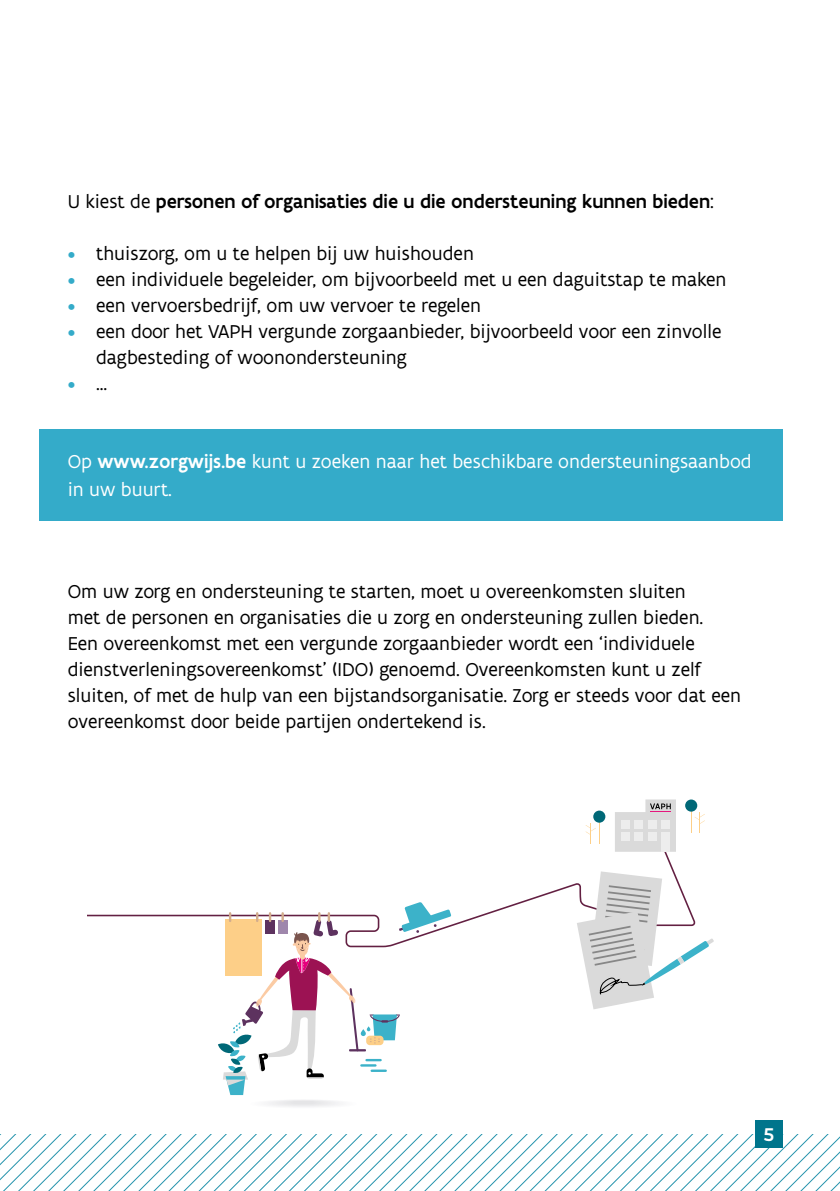
<style>
.page{position:relative;width:840px;height:1191px;background:#fff}
.page>*{position:absolute;margin:0;border:0;box-sizing:border-box;transform-origin:0 0}
.bodycopy{font:20px/26px "Flanders Art Sans";color:#000}
.kadertekst_wit{font:20px/28px "Flanders Art Sans";color:#fff}
.t1{font:500 20px "Flanders Art Sans";color:#000}
.t2{font:500 19.8px "Flanders Art Sans";color:#fff}
.s1{font-weight:400}
.s2{color:#34abc9}
.s3{font-weight:500}
</style>
<div class="page">
<div style="left:39px;top:429px;width:743px;height:91px;background:#34abc9"></div>
<div style="left:255px;top:1099px;width:96px;height:8px;background:#fbfbfc;border-radius:50%"></div>
<div style="left:262px;top:1100px;width:82px;height:7px;background:#f7f7f8;border-radius:50%"></div>
<div style="left:264px;top:1100px;width:79px;height:6px;background:#f6f6f7;border-radius:50%"></div>
<div style="left:271px;top:1100px;width:65px;height:6px;background:#f2f2f4;border-radius:50%"></div>
<div style="left:272px;top:1100px;width:62px;height:5px;background:#f1f1f3;border-radius:50%"></div>
<div style="left:279px;top:1100px;width:48px;height:5px;background:#ededef;border-radius:50%"></div>
<hr style="left:280px;top:1101px;width:46px;height:4px;background:#edecee;border-radius:50%">
<hr style="left:286px;top:1101px;width:34px;height:3px;background:#e9e9eb;border-radius:50%">
<hr style="left:293px;top:1101px;width:21px;height:2px;background:#e5e5e7;border-radius:50%">
<svg style="left:87px;top:846px;width:589px;height:81px"></svg>
<svg style="left:585px;top:818px;width:14px;height:25px"></svg>
<div style="left:593px;top:810px;width:12px;height:12px;background:#006877;border-radius:50%"></div>
<svg style="left:690px;top:805px;width:14px;height:27px"></svg>
<svg style="left:684px;top:799px;width:12px;height:12px"></svg>
<svg style="left:614px;top:799px;width:61px;height:52px;background:#e0dedf"></svg>
<svg style="left:218px;top:902px;width:233px;height:193px"></svg>
<svg style="left:576px;top:871px;width:137px;height:138px"></svg>
<svg style="left:0;top:1134px;width:839px;height:57px"></svg>
<div style="left:755px;top:1120px;width:27px;height:28px;background:#00758c"></div>
<p class="t1" style="left:68px;top:189px;width:647px"><span class="s1">U kiest de</span> personen of organisaties die u die ondersteuning kunnen bieden<span class="s1">:</span></p>
<p class="bodycopy" style="left:68px;top:240px;width:407px"><span class="s2">•</span> thuiszorg, om u te helpen bij uw huishouden</p>
<p class="bodycopy" style="left:68px;top:266px;width:659px"><span class="s2">•</span> een individuele begeleider, om bijvoorbeeld met u een daguitstap te maken</p>
<p class="bodycopy" style="left:68px;top:292px;width:414px"><span class="s2">•</span> een vervoersbedrijf, om uw vervoer te regelen</p>
<p class="bodycopy" style="left:96px;top:318px;width:626px;text-indent:-28px"><span class="s2">•</span> een door het VAPH vergunde zorgaanbieder, bijvoorbeeld voor een zinvolle dagbesteding of woonondersteuning</p>
<p class="bodycopy" style="left:68px;top:370px;width:41px"><span class="s2">•</span> ...</p>
<p class="kadertekst_wit" style="left:68px;top:446px;width:685px">Op <span class="s3">www.zorgwijs.be</span> kunt u zoeken naar het beschikbare ondersteuningsaanbod in uw buurt.</p>
<p class="bodycopy" style="left:68px;top:578px;width:674px">Om uw zorg en ondersteuning te starten, moet u overeenkomsten sluiten<br>met de personen en organisaties die u zorg en ondersteuning zullen bieden.<br>Een overeenkomst met een vergunde zorgaanbieder wordt een ‘individuele dienstverleningsovereenkomst’ (IDO) genoemd. Overeenkomsten kunt u zelf sluiten, of met de hulp van een bijstandsorganisatie. Zorg er steeds voor dat een overeenkomst door beide partijen ondertekend is.</p>
<p class="t2" style="left:763px;top:1121px;width:12px">5</p>
</div>
